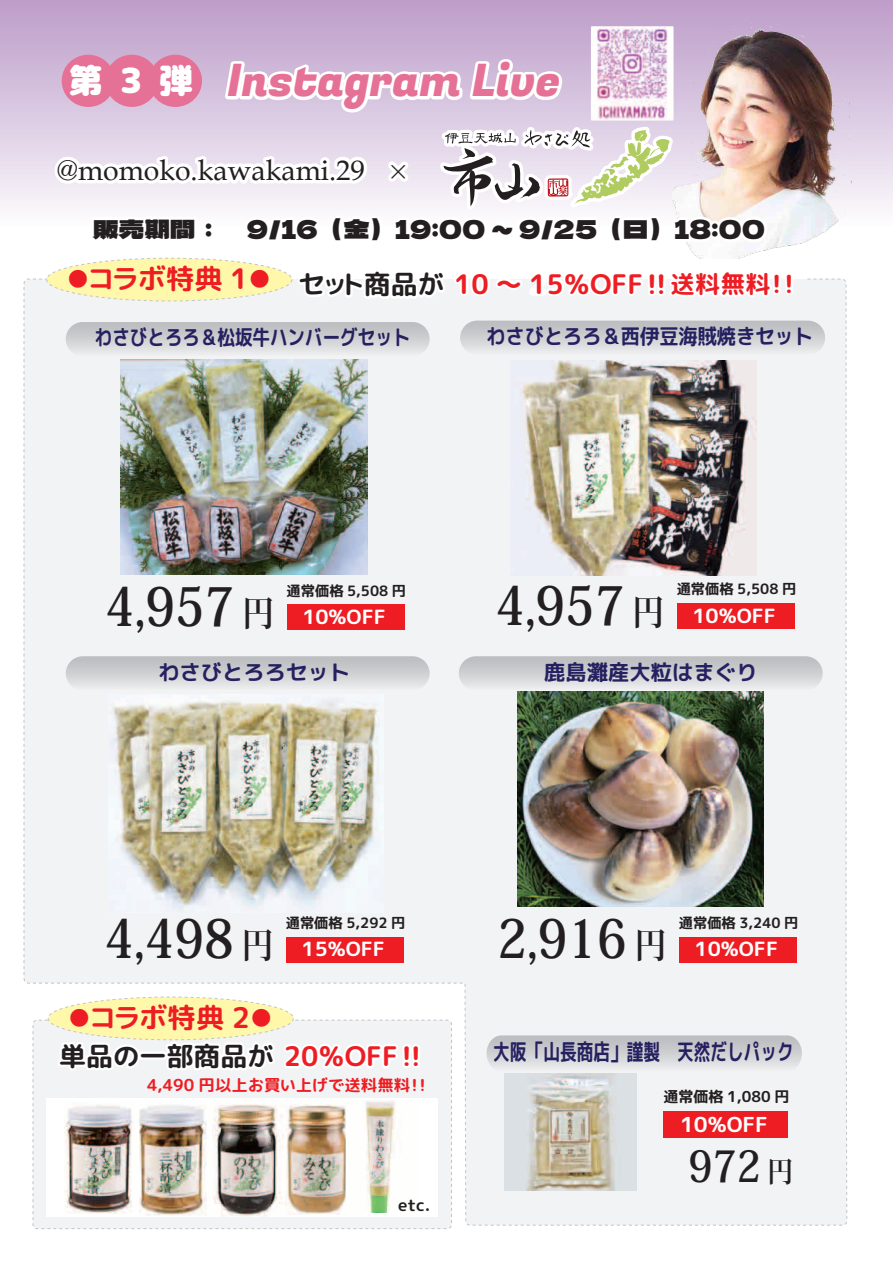
<style>
.page{position:relative;width:893px;height:1263px;background:#fff}
.page>*{position:absolute;margin:0;border:0;box-sizing:border-box;transform-origin:0 0}
.t1{font:700 53.25px "Koz Min Pro";color:#231f20;scale:.89 1}
.t2{font:44.85px "Fugaz One";color:#e67197}
.t3{font:700 43.2px "Koz Min Pro";color:#231f20;scale:.89 1}
.t4{font:28.5px "rounded x mgenplus 2 pp bold";color:#ee1d23}
.t5{font:28.35px "Book Antiqua";color:#231f20}
.t6{font:27px "rounded x mgenplus 2 pp bold";color:#ee1d23}
.t7{font:27px "rounded x mgenplus 2 pp bold";color:#231f20}
.t8{font:25.5px "Dela Gothic One";color:#231f20}
.t9{font:22.5px "rounded l mgenplus 1 c bold";color:#252161;scale:.74 1}
.t10{font:21.3px "rounded l mgenplus 1 c bold";color:#252161}
.t11{font:21.3px "rounded l mgenplus 1 c bold";color:#252161;scale:.82 1}
.t12{font:21.3px "rounded l mgenplus 1 c bold";color:#252161;scale:.9 1}
.t13{font:20.55px "rounded l mgenplus 1 c bold";color:#fff;scale:1.05 1}
.t14{font:19.65px "rounded l mgenplus 1 c bold";color:#fff;scale:1.05 1}
.t15{font:16.5px "rounded x mgenplus 2 pp bold";color:#ee1d23}
.t16{font:16.5px "rounded x mgenplus 2 pp bold";color:#231f20}
.t17{font:15px "rounded l mgenplus 1 c bold";color:#231f20}
.t18{font:14.25px "rounded l mgenplus 1 c bold";color:#231f20}
.s1{font-family:"rounded x mgenplus 2 pp black";font-size:34.5px;color:#fff}
.s2{font-family:"rounded l mgenplus 1 c light"}
.s3{font-size:22.5px}
.s4{color:#231f20}
.s5{font-size:25.05px}
.s6{font-size:35.4px}
.s7{color:#ee1d23}
.s8{font-size:28.8px}
</style>
<div class="page">
<div style="left:23px;top:278px;width:824px;height:948px;background:#f2f3f4"></div>
<div style="left:0;top:0;width:893px;height:228px;background:linear-gradient(to bottom,#bc9bc8,#fcfbfd)"></div>
<img style="left:797px;top:22px;width:54px;height:223px">
<svg style="left:54px;top:807px;width:365px;height:422px"></svg>
<img style="left:121px;top:527px;width:246px;height:47px">
<div style="left:287px;top:605px;width:118px;height:25px;background:#ee1d23"></div>
<div style="left:66px;top:656px;width:364px;height:34px;background:linear-gradient(to bottom,#b7b8ba,#e9eaeb);border-radius:17px"></div>
<div style="left:677px;top:603px;width:118px;height:26px;background:#ee1d23"></div>
<div style="left:286px;top:937px;width:118px;height:25px;background:#ee1d23"></div>
<svg style="left:679px;top:1035px;width:123px;height:36px;background:#d2d3d5"></svg>
<div style="left:664px;top:1111px;width:124px;height:27px;background:#ee1d23"></div>
<div style="left:460px;top:321px;width:365px;height:34px;background:linear-gradient(to bottom,#b7b8bb,#ebeced);border-radius:17px"></div>
<img style="left:109px;top:694px;width:274px;height:218px">
<div style="left:459px;top:656px;width:364px;height:34px;background:linear-gradient(to bottom,#b7b8bb,#e9eaeb);border-radius:17px"></div>
<div style="left:679px;top:937px;width:118px;height:25px;background:#ee1d23"></div>
<img style="left:64px;top:1103px;width:73px;height:111px">
<img style="left:140px;top:1104px;width:72px;height:111px">
<img style="left:213px;top:1099px;width:77px;height:118px">
<img style="left:285px;top:1098px;width:76px;height:116px">
<img style="left:346px;top:1100px;width:73px;height:112px">
<div style="left:48px;top:997px;width:245px;height:43px;background:#fff8aa;border-radius:50%"></div>
<div style="left:48px;top:997px;width:246px;height:43px;border:1px dashed #c2c3c6;border-radius:50%"></div>
<img style="left:679px;top:692px;width:85px;height:214px">
<img style="left:679px;top:527px;width:77px;height:48px">
<img style="left:419px;top:527px;width:260px;height:702px">
<img style="left:49px;top:0;width:748px;height:527px">
<h2 class="t2" style="left:68px;top:50px;width:494px"><span class="s1">第 3 弾</span> Instagram Live</h2>
<h3 class="t5" style="left:57px;top:151px;width:351px">@momoko.kawakami.29 <span class="s2">×</span></h3>
<h3 class="t8" style="left:93px;top:210px;width:673px">販売期間：　9/16（金）19:00 ～ 9/25（日）18:00</h3>
<h3 class="t4" style="left:67px;top:259px;width:206px"><span class="s3">●</span>コラボ特典 1<span class="s3">●</span></h3>
<h3 class="t6" style="left:298px;top:264px;width:499px"><span class="s4">セット商品が</span> 10 ～ 15％OFF‼<span class="s5">送料無料！！</span></h3>
<h3 class="t6" style="left:529px;top:264px;width:19px">2</h3>
<h3 class="t11" style="left:95px;top:323px;width:386px">わさびとろろ＆松坂牛ハンバーグセット</h3>
<h3 class="t12" style="left:486px;top:321px;width:364px">わさびとろろ＆西伊豆海賊焼きセット</h3>
<h1 class="t1" style="left:105px;top:568px;width:191px">4,957 <span class="s6">円</span></h1>
<p class="t18" style="left:287px;top:580px;width:121px">通常価格 5,508 円</p>
<h3 class="t14" style="left:302px;top:603px;width:81px">10%OFF</h3>
<h1 class="t1" style="left:495px;top:566px;width:191px">4,957 <span class="s6">円</span></h1>
<p class="t18" style="left:677px;top:579px;width:121px">通常価格 5,508 円</p>
<h3 class="t14" style="left:692px;top:602px;width:81px">10%OFF</h3>
<h3 class="t10" style="left:158px;top:657px;width:193px">わさびとろろセット</h3>
<h3 class="t10" style="left:544px;top:657px;width:215px">鹿島灘産大粒はまぐり</h3>
<h1 class="t1" style="left:104px;top:900px;width:191px">4,498 <span class="s6">円</span></h1>
<p class="t18" style="left:286px;top:912px;width:121px">通常価格 5,292 円</p>
<h3 class="t14" style="left:302px;top:935px;width:81px">15%OFF</h3>
<h3 class="t4" style="left:68px;top:998px;width:206px"><span class="s3">●</span>コラボ特典 2<span class="s3">●</span></h3>
<h3 class="t7" style="left:59px;top:1037px;width:367px">単品の一部商品が <span class="s7">20％OFF‼</span></h3>
<p class="t15" style="left:147px;top:1074px;width:281px">4,490 円以上お買い上げで送料無料！！</p>
<p class="t16" style="left:398px;top:1193px;width:34px">etc.</p>
<h1 class="t1" style="left:497px;top:900px;width:191px">2,916 <span class="s6">円</span></h1>
<p class="t18" style="left:679px;top:912px;width:121px">通常価格 3,240 円</p>
<h3 class="t14" style="left:695px;top:935px;width:81px">10%OFF</h3>
<h3 class="t9" style="left:493px;top:1036px;width:408px">大阪「山長商店」謹製　天然だしパック</h3>
<p class="t17" style="left:663px;top:1085px;width:127px">通常価格 1,080 円</p>
<h3 class="t13" style="left:680px;top:1109px;width:85px">10%OFF</h3>
<h3 class="t3" style="left:689px;top:1135px;width:119px">972 <span class="s8">円</span></h3>
</div>
